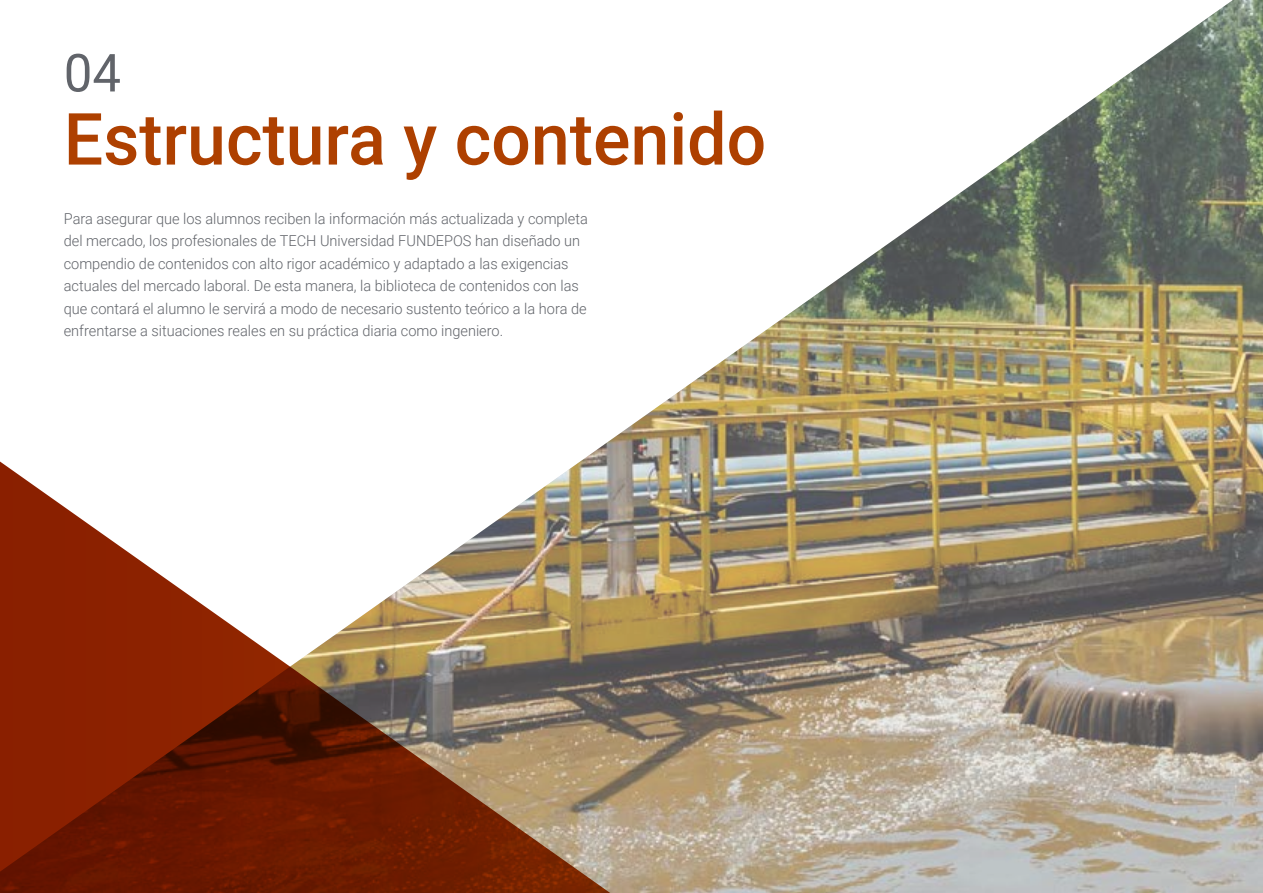
<style>
.page{position:relative;width:1263px;height:893px;background:#fff}
.page>*{position:absolute;margin:0;border:0;box-sizing:border-box;transform-origin:0 0}
.t1{font:500 72px "Roboto";color:#ae4000}
.t2{font:52.5px "Roboto";color:#61646a}
.t3{font:300 15px/22.5px "Roboto";color:#61646a}
</style>
<div class="page">
<img style="left:602px;top:0;width:661px;height:893px">
<svg style="left:0;top:446px;width:640px;height:447px"></svg>
<h2 class="t2" style="left:64px;top:36px;width:59px">04</h2>
<h1 class="t1" style="left:64px;top:89px;width:704px">Estructura y contenido</h1>
<p class="t3" style="left:64px;top:207px;width:526px">Para asegurar que los alumnos reciben la información más actualizada y completa del mercado, los profesionales de TECH Universidad FUNDEPOS han diseñado un compendio de contenidos con alto rigor académico y adaptado a las exigencias actuales del mercado laboral. De esta manera, la biblioteca de contenidos con las que contará el alumno le servirá a modo de necesario sustento teórico a la hora de enfrentarse a situaciones reales en su práctica diaria como ingeniero.</p>
</div>
